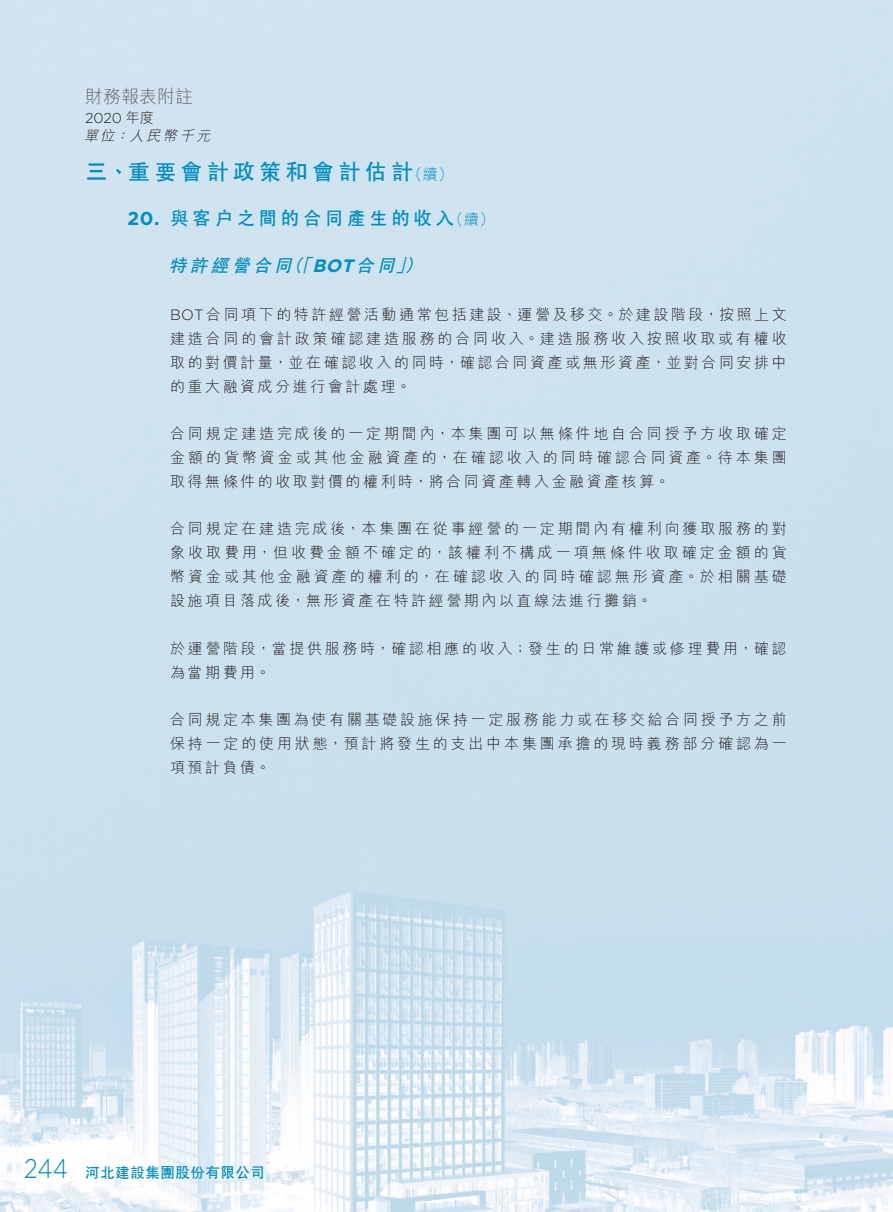
<style>
.page{position:relative;width:893px;height:1212px;background:#fff}
.page>*{position:absolute;margin:0;border:0;box-sizing:border-box;transform-origin:0 0}
._01_Heading_1{font:700 22.5px "C Hei 2 HK";letter-spacing:.17em;color:#008ec1}
._02_Heading_2{font:700 18.75px "C Hei 2 HK";letter-spacing:.18em;color:#008ec1}
._03_Heading_3{font:italic 700 18px "C Hei 2 HK";color:#008ec1}
.t1{font:300 18px "M Hei HK";color:#636366}
._00_Body_text{font:300 15px/24px "M Hei HK";letter-spacing:.17em;color:#231f20;text-align:justify}
.t2{font:700 15px "C Hei 2 HK";color:#008ec1}
.t3{font:italic 300 14.25px "M Hei HK";color:#231f20}
.t4{font:300 14.25px "Gotham";color:#231f20}
.s1{font-family:"M Hei HK"}
.s2{font-family:"M Hei HK";font-weight:300;font-size:15px}
.s3{font-family:"Gotham"}
.s4{font-family:"Gotham";font-weight:300;font-size:27px}
</style>
<div class="page">
<img style="left:0;top:0;width:892px;height:1212px">
<p class="t1" style="left:85px;top:88px;width:109px">財務報表附註</p>
<p class="t4" style="left:85px;top:110px;width:70px">2020 <span class="s1">年度</span></p>
<p class="t3" style="left:84px;top:129px;width:131px">單位：人民幣千元</p>
<p class="_01_Heading_1" style="left:85px;top:160px;width:370px">三、重要會計政策和會計估計<span class="s2">（續）</span></p>
<p class="_02_Heading_2" style="left:128px;top:208px;width:368px"><span class="s3">20.</span> 與客戶之間的合同產生的收入<span class="s2">（續）</span></p>
<p class="_03_Heading_3" style="left:168px;top:257px;width:259px">特許經營合同（「<span class="s3">BOT</span>合同」）</p>
<p class="_00_Body_text" style="left:170px;top:302px;width:618px"><span class="s3">BOT</span>合同項下的特許經營活動通常包括建設、運營及移交。於建設階段，按照上文建造合同的會計政策確認建造服務的合同收入。建造服務收入按照收取或有權收取的對價計量，並在確認收入的同時，確認合同資產或無形資產，並對合同安排中的重大融資成分進行會計處理。</p>
<p class="_00_Body_text" style="left:170px;top:421px;width:618px">合同規定建造完成後的一定期間內，本集團可以無條件地自合同授予方收取確定金額的貨幣資金或其他金融資產的，在確認收入的同時確認合同資產。待本集團取得無條件的收取對價的權利時，將合同資產轉入金融資產核算。</p>
<p class="_00_Body_text" style="left:170px;top:517px;width:618px">合同規定在建造完成後，本集團在從事經營的一定期間內有權利向獲取服務的對象收取費用，但收費金額不確定的，該權利不構成一項無條件收取確定金額的貨幣資金或其他金融資產的權利的，在確認收入的同時確認無形資產。於相關基礎設施項目落成後，無形資產在特許經營期內以直線法進行攤銷。</p>
<p class="_00_Body_text" style="left:170px;top:636px;width:618px">於運營階段，當提供服務時，確認相應的收入；發生的日常維護或修理費用，確認為當期費用。</p>
<p class="_00_Body_text" style="left:170px;top:707px;width:618px">合同規定本集團為使有關基礎設施保持一定服務能力或在移交給合同授予方之前保持一定的使用狀態，預計將發生的支出中本集團承擔的現時義務部分確認為一項預計負債。</p>
<p class="t2" style="left:24px;top:1165px;width:243px"><span class="s4">244</span> 河北建設集團股份有限公司</p>
</div>
